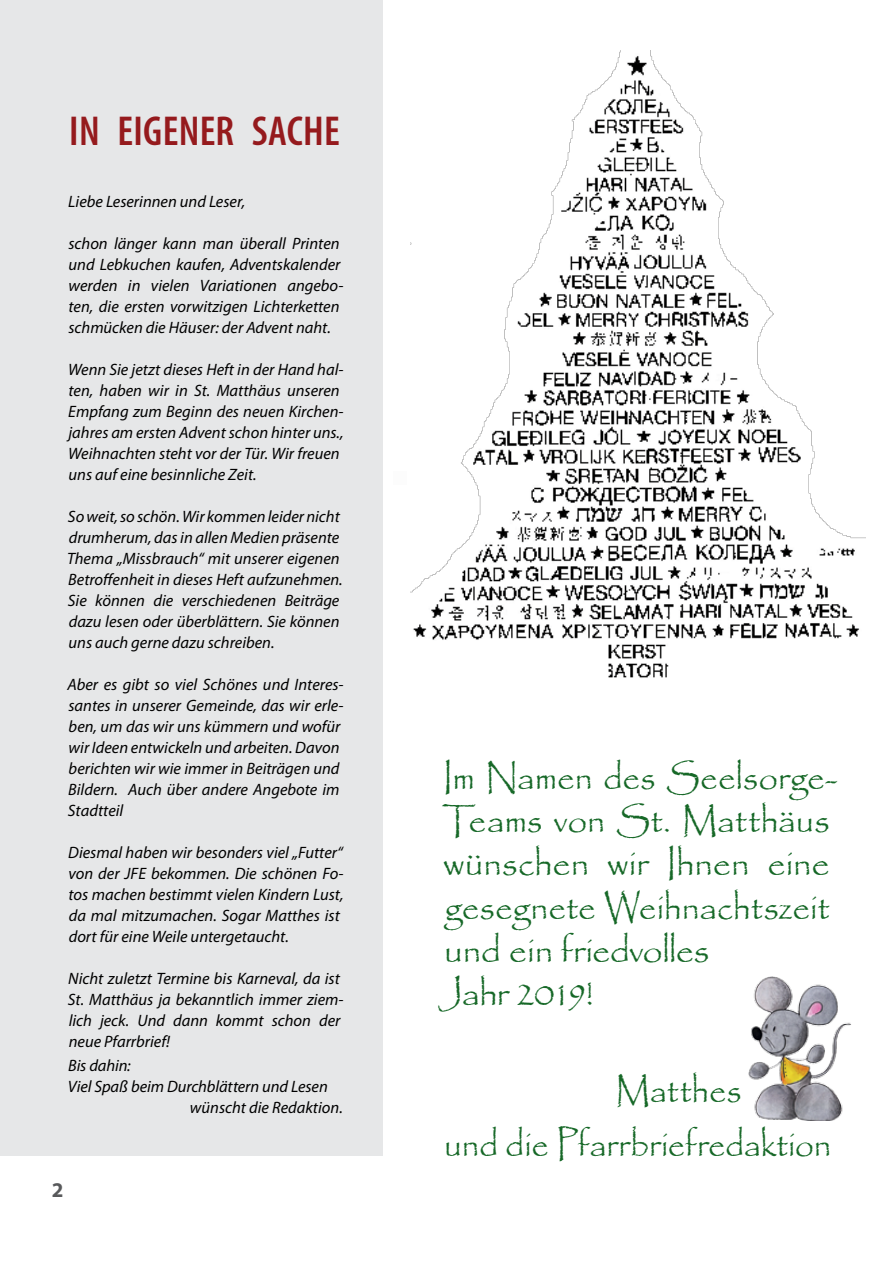
<style>
.page{position:relative;width:893px;height:1263px;background:#fff}
.page>*{position:absolute;margin:0;border:0;box-sizing:border-box;transform-origin:0 0}
.t1{font:600 condensed 42px "Myriad Pro";letter-spacing:.01em;color:#951a1d}
.t2{font:36px/43.2px "Papyrus";letter-spacing:-.005em;color:#166827}
.t3{font:36px/54px "Papyrus";letter-spacing:-.005em;color:#166827;scale:.95 1}
.t4{font:700 21px "Myriad Pro";color:#58595b}
.t5{font:italic 16.5px/21px "Myriad Pro";color:#000}
</style>
<div class="page">
<div style="left:0;top:0;width:383px;height:1156px;background:#e6e7e8"></div>
<img style="left:410px;top:50px;width:455px;height:628px">
<img style="left:748px;top:976px;width:103px;height:144px">
<h1 class="t1" style="left:69px;top:106px;width:252px">IN EIGENER SACHE</h1>
<p class="t5" style="left:68px;top:191px;width:178px">Liebe Leserinnen und Leser,</p>
<p class="t5" style="left:68px;top:233px;width:277px">schon länger kann man überall Printen und Lebkuchen kaufen, Adventskalender werden in vielen Variationen angebo&shy;ten, die ersten vorwitzigen Lichterketten schmücken die Häuser: der Advent naht.</p>
<p class="t5" style="left:68px;top:359px;width:277px">Wenn Sie jetzt dieses Heft in der Hand hal&shy;ten, haben wir in St. Matthäus unseren Empfang zum Beginn des neuen Kirchen&shy;jahres am ersten Advent schon hinter uns., Weihnachten steht vor der Tür. Wir freuen uns auf eine besinnliche Zeit.</p>
<p class="t5" style="left:67px;top:506px;width:277px">So weit, so schön. Wir kommen leider nicht drumherum, das in allen Medien präsente Thema „Missbrauch“ mit unserer eigenen Betroffenheit in dieses Heft aufzunehmen.<br>Sie können die verschiedenen Beiträge dazu lesen oder überblättern. Sie können uns auch gerne dazu schreiben.</p>
<p class="t5" style="left:67px;top:674px;width:278px">Aber es gibt so viel Schönes und Interes&shy;santes in unserer Gemeinde, das wir erle&shy;ben, um das wir uns kümmern und wofür wir Ideen entwickeln und arbeiten. Davon berichten wir wie immer in Beiträgen und Bildern. Auch über andere Angebote im Stadtteil</p>
<p class="t5" style="left:68px;top:842px;width:277px">Diesmal haben wir besonders viel „Futter“ von der JFE bekommen. Die schönen Fo&shy;tos machen bestimmt vielen Kindern Lust, da mal mitzumachen. Sogar Matthes ist dort für eine Weile untergetaucht.</p>
<p class="t5" style="left:68px;top:968px;width:277px">Nicht zuletzt Termine bis Karneval, da ist St. Matthäus ja bekanntlich immer ziem&shy;lich jeck. Und dann kommt schon der neue Pfarrbrief!</p>
<p class="t5" style="left:68px;top:1055px;width:64px">Bis dahin:</p>
<p class="t5" style="left:68px;top:1076px;width:261px">Viel Spaß beim Durchblättern und Lesen</p>
<p class="t5" style="left:190px;top:1097px;width:154px">wünscht die Redaktion.</p>
<p class="t4" style="left:52px;top:1176px;width:13px">2</p>
<h2 class="t2" style="left:439px;top:755px;width:400px">Im Namen des Seelsorge-<br>Teams von St. Matthäus wünschen wir Ihnen eine gesegnete Weihnachtszeit und ein friedvolles<br>Jahr 2019!</h2>
<h2 class="t3" style="left:444px;top:1063px;width:409px;text-indent:171px">Matthes<br>und die Pfarrbriefredaktion</h2>
</div>
